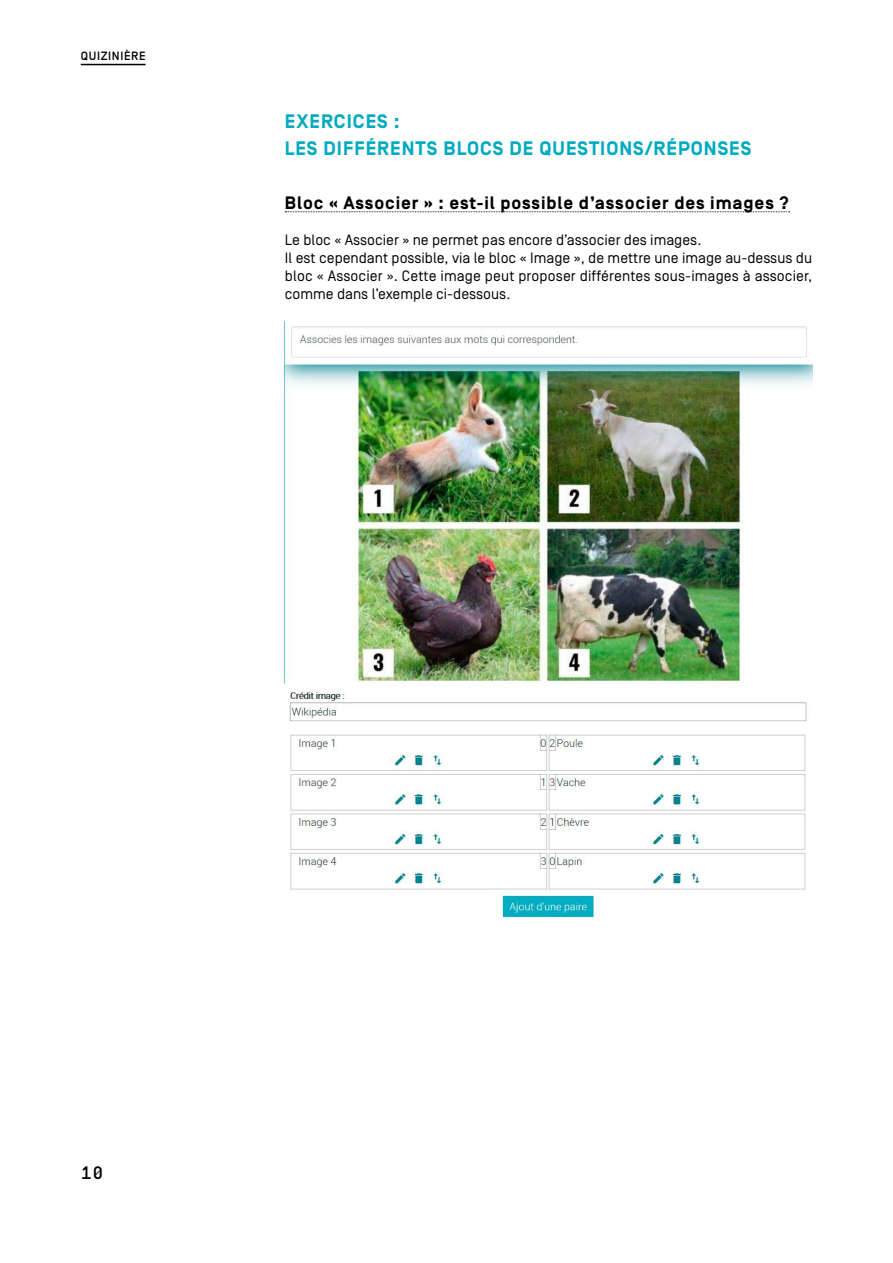
<style>
.page{position:relative;width:893px;height:1263px;background:#fff}
.page>*{position:absolute;margin:0;border:0;box-sizing:border-box;transform-origin:0 0}
.t1{font:700 19.5px/27px "Simplon BP";letter-spacing:.05em;color:#00aac0}
.t2{font:700 18px "Simplon BP";letter-spacing:.05em;color:#000}
.t3{font:500 18px "Simplon BP Mono";color:#000}
.t4{font:15px/18px "Simplon BP Regular";color:#000}
.t5{font:500 12px "Simplon BP";letter-spacing:.05em;color:#000}
</style>
<div class="page">
<hr style="left:81px;top:64px;width:65px;height:1px;background:#000">
<svg style="left:285px;top:211px;width:505px;height:1px"></svg>
<img style="left:285px;top:321px;width:527px;height:362px">
<img style="left:289px;top:689px;width:518px;height:229px">
<p class="t5" style="left:81px;top:49px;width:66px">QUIZINIÈRE</p>
<h1 class="t1" style="left:285px;top:108px;width:468px">EXERCICES :<br>LES DIFFÉRENTS BLOCS DE QUESTIONS/RÉPONSES</h1>
<p class="t2" style="left:285px;top:192px;width:506px">Bloc « Associer » : est-il possible d’associer des images ?</p>
<p class="t4" style="left:285px;top:231px;width:529px">Le bloc « Associer » ne permet pas encore d’associer des images.<br>Il est cependant possible, via le bloc « Image », de mettre une image au-dessus du bloc « Associer ». Cette image peut proposer différentes sous-images à associer, comme dans l’exemple ci-dessous.</p>
<p class="t3" style="left:81px;top:1161px;width:24px">10</p>
</div>
